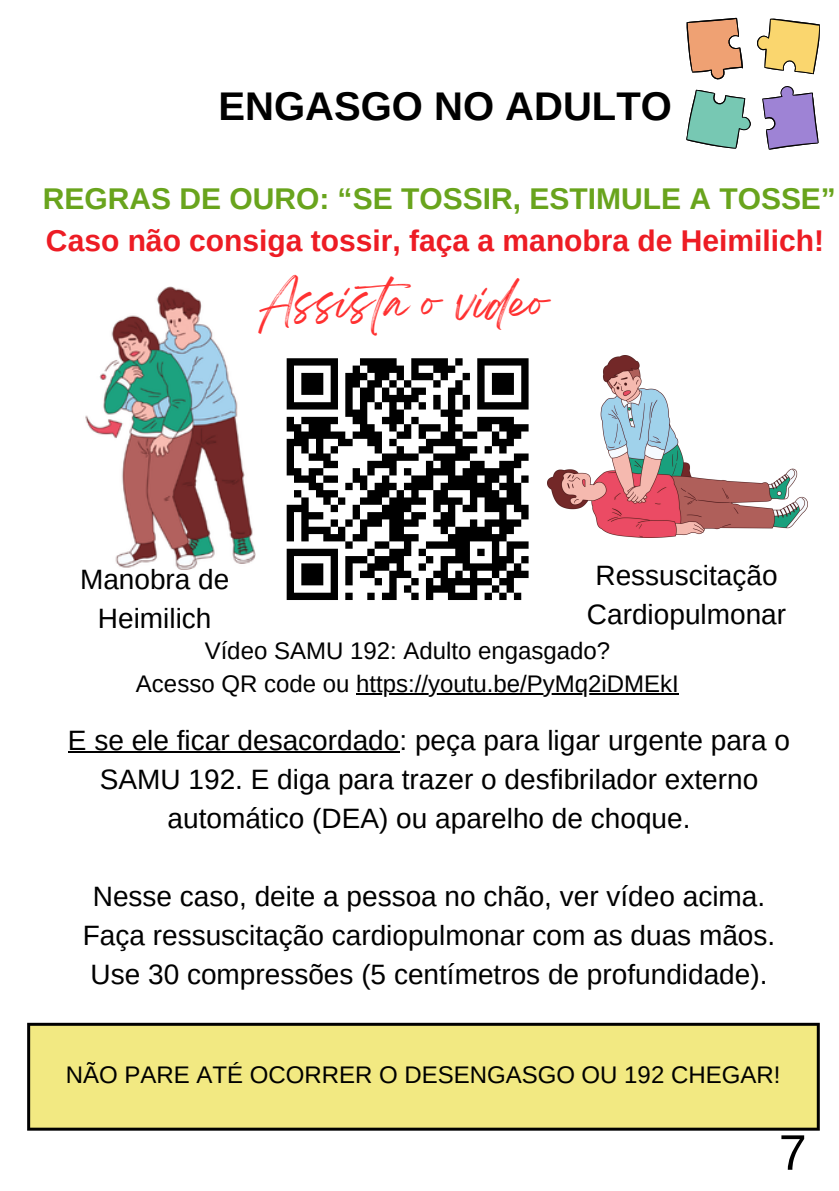
<style>
.page{position:relative;width:839px;height:1191px;background:#fff}
.page>*{position:absolute;margin:0;border:0;box-sizing:border-box;transform-origin:0 0}
.t1{font:50px "Arimo";color:#000}
.t2{font:700 40px "Arimo";color:#000}
.t3{font:40px "Breathing";color:#ff3131}
.t4{font:700 30px "Arimo";color:#ed1c24}
.t5{font:700 30px "Arimo";color:#69a41d}
.t6{font:28px/39px "Arimo";color:#000;text-align:center}
.t7{font:24px "Arimo";color:#000}
</style>
<div class="page">
<img style="left:547px;top:356px;width:260px;height:181px">
<div style="left:28px;top:1024px;width:790px;height:106px;background:#f2e982"></div>
<hr style="left:27px;top:1026px;width:3px;height:102px;background:#000">
<hr style="left:816px;top:1026px;width:3px;height:102px;background:#000">
<hr style="left:27px;top:1023px;width:792px;height:3px;background:#000">
<hr style="left:27px;top:1128px;width:792px;height:3px;background:#000">
<svg style="left:686px;top:18px;width:57px;height:62px"></svg>
<svg style="left:757px;top:19px;width:62px;height:55px"></svg>
<svg style="left:686px;top:90px;width:64px;height:59px"></svg>
<svg style="left:762px;top:86px;width:56px;height:64px"></svg>
<img style="left:85px;top:286px;width:170px;height:284px">
<hr style="left:356px;top:693px;width:323px;height:2px;background:#000">
<hr style="left:68px;top:751px;width:331px;height:2px;background:#000">
<svg style="left:286px;top:358px;width:243px;height:242px"></svg>
<h2 class="t2" style="left:218px;top:84px;width:455px">ENGASGO NO ADULTO</h2>
<p class="t5" style="left:43px;top:182px;width:794px">REGRAS DE OURO: “SE TOSSIR, ESTIMULE A TOSSE”</p>
<p class="t4" style="left:46px;top:224px;width:779px">Caso não consiga tossir, faça a manobra de Heimilich!</p>
<p class="t3" style="left:259px;top:290px;width:290px">Assista o video</p>
<h4 class="t6" style="left:80px;top:560px;width:151px">Manobra de<br>Heimilich</h4>
<h2 class="t6" style="left:587px;top:556px;width:201px">Ressuscitação<br>Cardiopulmonar</h2>
<p class="t7" style="left:205px;top:637px;width:407px">Vídeo SAMU 192: Adulto engasgado?</p>
<p class="t7" style="left:136px;top:670px;width:544px">Acesso QR code ou https://youtu.be/PyMq2iDMEkI</p>
<p class="t6" style="left:68px;top:720px;width:723px">E se ele ficar desacordado: peça para ligar urgente para o<br>SAMU 192. E diga para trazer o desfibrilador externo automático (DEA) ou aparelho de choque.</p>
<h4 class="t6" style="left:83px;top:876px;width:694px">Nesse caso, deite a pessoa no chão, ver vídeo acima.<br>Faça ressuscitação cardiopulmonar com as duas mãos.<br>Use 30 compressões (5 centímetros de profundidade).</h4>
<p class="t7" style="left:66px;top:1061px;width:716px">NÃO PARE ATÉ OCORRER O DESENGASGO OU 192 CHEGAR!</p>
<p class="t1" style="left:778px;top:1125px;width:29px">7</p>
</div>
